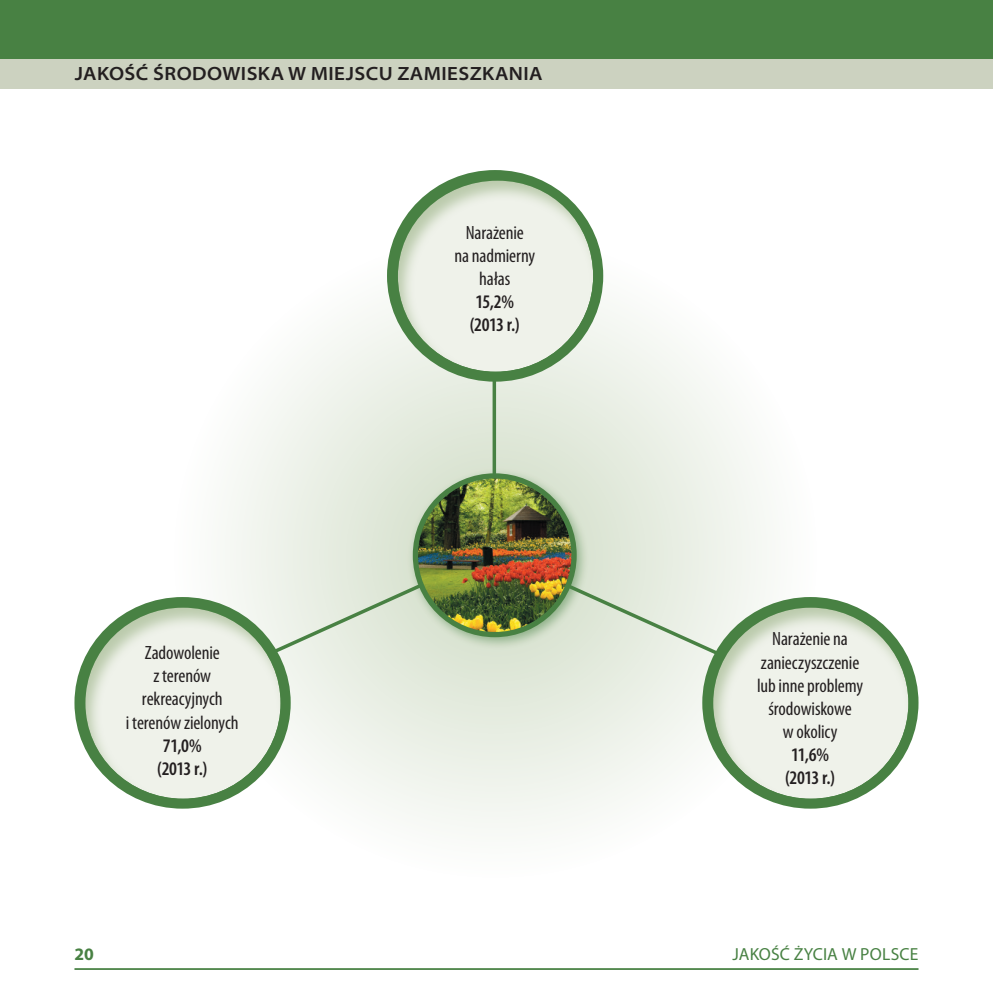
<style>
.page{position:relative;width:993px;height:993px;background:#fff}
.page>*{position:absolute;margin:0;border:0;box-sizing:border-box;transform-origin:0 0}
.t1{font:condensed 19.25px/23.1px "Myriad Pro";letter-spacing:-.005em;color:#231f20;text-align:center}
.t2{font:600 condensed 19.25px "Myriad Pro";letter-spacing:-.025em;color:#231f20}
.t3{font:600 semi-expanded 19.25px "Myriad Pro";letter-spacing:.02em;color:#231f20}
.t4{font:17.5px "Myriad Pro";letter-spacing:.005em;color:#488143}
.t5{font:700 17.5px "Myriad Pro";color:#488143}
</style>
<div class="page">
<div style="left:0;top:0;width:992px;height:60px;background:#488143"></div>
<div style="left:0;top:60px;width:992px;height:29px;background:#ccd2c0"></div>
<hr style="left:992px;top:0;width:1px;height:60px;background:#488143">
<svg style="left:992px;top:60px;width:1px;height:29px"></svg>
<hr style="left:74px;top:967px;width:844px;height:2px;background:#488143">
<svg style="left:173px;top:234px;width:644px;height:644px;fill:#f1f5ee"></svg>
<svg style="left:492px;top:381px;width:4px;height:86px"></svg>
<svg style="left:240px;top:547px;width:507px;height:122px;background:#e2e9dc"></svg>
<div style="left:74px;top:597px;width:216px;height:211px;background:#488143;border-radius:50%"></div>
<div style="left:83px;top:605px;width:198px;height:194px;background:#b6c9a6;opacity:.75"></div>
<div style="left:387px;top:170px;width:216px;height:211px;background:#488143;border-radius:50%"></div>
<div style="left:395px;top:178px;width:199px;height:194px;background:#b6c9a6;opacity:.75"></div>
<div style="left:702px;top:597px;width:216px;height:211px;background:#488143;border-radius:50%"></div>
<div style="left:710px;top:604px;width:199px;height:195px;background:#b6c9a6;opacity:.75"></div>
<div style="left:406px;top:467px;width:183px;height:182px;background:#488143;opacity:.5"></div>
<img style="left:415px;top:476px;width:159px;height:158px;border-radius:79px">
<div style="left:412px;top:473px;width:164px;height:164px;border:5px solid #488143;border-radius:50%"></div>
<p class="t3" style="left:75px;top:63px;width:469px">JAKOŚĆ ŚRODOWISKA W MIEJSCU ZAMIESZKANIA</p>
<p class="t1" style="left:145px;top:641px;width:76px">Zadowolenie</p>
<p class="t1" style="left:142px;top:664px;width:82px">z terenów rekreacyjnych</p>
<p class="t1" style="left:126px;top:710px;width:114px">i terenów zielonych</p>
<p class="t2" style="left:163px;top:734px;width:40px">71,0%</p>
<p class="t2" style="left:157px;top:757px;width:52px">(2013 r.)</p>
<p class="t1" style="left:465px;top:221px;width:60px">Narażenie</p>
<p class="t1" style="left:454px;top:244px;width:82px">na nadmierny</p>
<p class="t1" style="left:479px;top:267px;width:33px">hałas</p>
<p class="t2" style="left:475px;top:291px;width:40px">15,2%</p>
<p class="t2" style="left:469px;top:314px;width:52px">(2013 r.)</p>
<p class="t1" style="left:772px;top:627px;width:77px">Narażenie na</p>
<p class="t1" style="left:760px;top:650px;width:100px">zanieczyszczenie</p>
<p class="t1" style="left:756px;top:674px;width:108px">lub inne problemy</p>
<p class="t1" style="left:768px;top:697px;width:85px">środowiskowe</p>
<p class="t1" style="left:782px;top:720px;width:56px">w okolicy</p>
<p class="t2" style="left:791px;top:743px;width:39px">11,6%</p>
<p class="t2" style="left:784px;top:767px;width:52px">(2013 r.)</p>
<p class="t5" style="left:74px;top:944px;width:21px">20</p>
<p class="t4" style="left:732px;top:944px;width:187px">JAKOŚĆ ŻYCIA W POLSCE</p>
</div>
